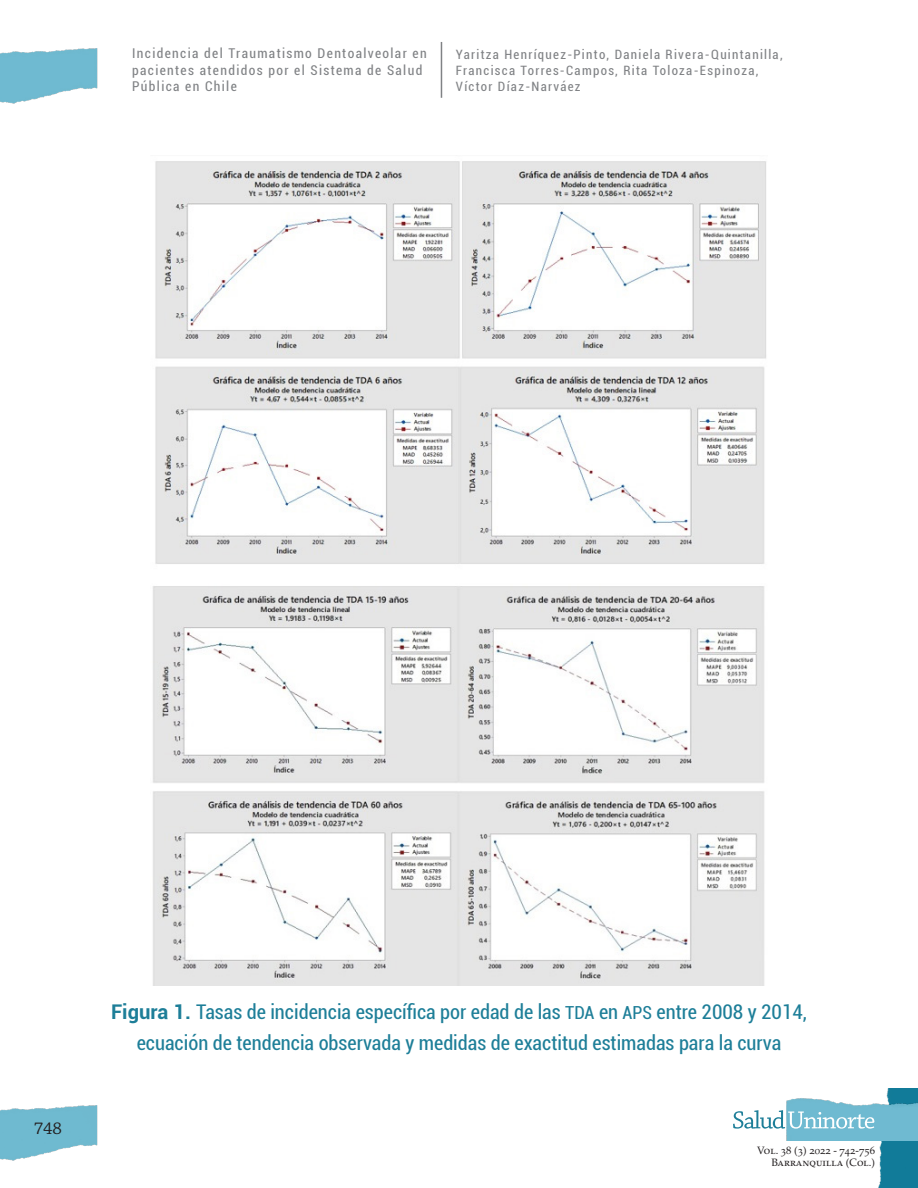
<style>
.page{position:relative;width:918px;height:1188px;background:#fff}
.page>*{position:absolute;margin:0;border:0;box-sizing:border-box;transform-origin:0 0}
.t1{font:condensed 20.25px/30.3px "Roboto";color:#1d7e98;text-align:center}
.t2{font:18px "Chaparral Pro";color:#231f20}
.t3{font:condensed 13.5px/16.5px "Roboto";letter-spacing:.1em;color:#808285}
.t4{font:condensed 12.9px/15.9px "Roboto";letter-spacing:.1em;color:#808285}
.t5{font:10.65px/12.8px "Palatino LT Std";color:#231f20;text-align:right}
.s1{font-weight:700;font-stretch:normal}
.s2{font-size:18px}
</style>
<div class="page">
<img style="left:0;top:48px;width:98px;height:56px">
<img style="left:0;top:1105px;width:98px;height:56px">
<img style="left:878px;top:1088px;width:40px;height:100px">
<img style="left:787px;top:1097px;width:131px;height:44px">
<svg style="left:733px;top:1110px;width:141px;height:19px"></svg>
<hr style="left:441px;top:42px;width:1px;height:56px;background:#808285">
<img style="left:153px;top:161px;width:613px;height:825px">
<p class="t3" style="left:132px;top:45px;width:296px">Incidencia del Traumatismo Dentoalveolar en pacientes atendidos por el Sistema de Salud<br>Pública en Chile</p>
<p class="t4" style="left:456px;top:46px;width:328px">Yaritza Henríquez-Pinto, Daniela Rivera-Quintanilla,<br>Francisca Torres-Campos, Rita Toloza-Espinoza,<br>Víctor Díaz-Narváez</p>
<p class="t2" style="left:34px;top:1118px;width:30px">748</p>
<p class="t1" style="left:111px;top:996px;width:698px"><span class="s1">Figura 1.</span> Tasas de incidencia específica por edad de las <span class="s2">TDA</span> en <span class="s2">APS</span> entre 2008 y 2014, ecuación de tendencia observada y medidas de exactitud estimadas para la curva</p>
<p class="t5" style="left:757px;top:1144px;width:119px">Vol. 38 (3) 2022 - 742-756<br>Barranquilla (Col.)</p>
</div>
